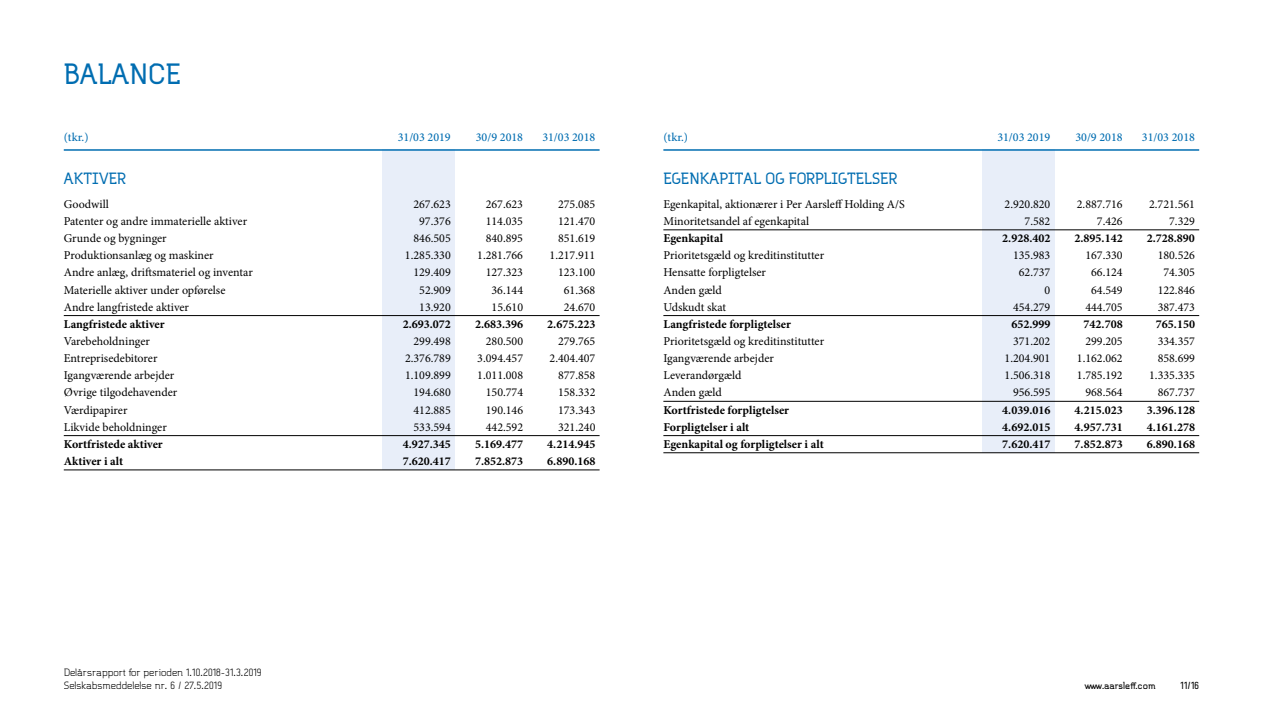
<style>
.page{position:relative;width:1263px;height:711px;background:#fff}
.page>*{position:absolute;margin:0;border:0;box-sizing:border-box;transform-origin:0 0}
.t1{font:700 27px "B Ruston.";color:#006db1}
.t2{font:700 15px "B Ruston.";color:#006db1}
.t3{font:12px "Minion Pro";color:#000}
.t4{font:700 12px "Minion Pro";color:#000}
.t5{font:500 12px "Minion Pro";color:#006db1}
.t6{font:9.75px/13.5px "B Ruston.";color:#000}
.t7{font:700 9.75px "B Ruston.";color:#000}
</style>
<div class="page">
<div style="left:383px;top:150px;width:72px;height:319px;background:#e8eef9"></div>
<div style="left:982px;top:150px;width:72px;height:302px;background:#e8eef9"></div>
<hr style="left:64px;top:149px;width:536px;height:2px;background:#006db1">
<hr style="left:64px;top:315px;width:536px;height:1px;background:#000">
<hr style="left:64px;top:435px;width:536px;height:1px;background:#000">
<hr style="left:64px;top:469px;width:536px;height:1px;background:#000">
<hr style="left:663px;top:149px;width:536px;height:2px;background:#006db1">
<hr style="left:663px;top:229px;width:536px;height:1px;background:#000">
<hr style="left:663px;top:315px;width:536px;height:1px;background:#000">
<hr style="left:663px;top:401px;width:536px;height:1px;background:#000">
<hr style="left:663px;top:435px;width:536px;height:1px;background:#000">
<hr style="left:663px;top:452px;width:536px;height:1px;background:#000">
<h1 class="t1" style="left:64px;top:57px;width:119px">BALANCE</h1>
<p class="t5" style="left:64px;top:129px;width:26px">(tkr.)</p>
<p class="t5" style="left:398px;top:129px;width:55px">31/03 2019</p>
<p class="t5" style="left:476px;top:129px;width:49px">30/9 2018</p>
<p class="t5" style="left:542px;top:129px;width:55px">31/03 2018</p>
<p class="t2" style="left:64px;top:169px;width:64px">AKTIVER</p>
<p class="t3" style="left:64px;top:196px;width:47px">Goodwill</p>
<p class="t3" style="left:413px;top:196px;width:39px">267.623</p>
<p class="t3" style="left:486px;top:196px;width:39px">267.623</p>
<p class="t3" style="left:558px;top:196px;width:39px">275.085</p>
<p class="t3" style="left:64px;top:213px;width:185px">Patenter og andre immaterielle aktiver</p>
<p class="t3" style="left:419px;top:213px;width:33px">97.376</p>
<p class="t3" style="left:486px;top:213px;width:39px">114.035</p>
<p class="t3" style="left:558px;top:213px;width:39px">121.470</p>
<p class="t3" style="left:64px;top:230px;width:104px">Grunde og bygninger</p>
<p class="t3" style="left:413px;top:230px;width:39px">846.505</p>
<p class="t3" style="left:486px;top:230px;width:39px">840.895</p>
<p class="t3" style="left:558px;top:230px;width:39px">851.619</p>
<p class="t3" style="left:64px;top:247px;width:151px">Produktionsanlæg og maskiner</p>
<p class="t3" style="left:405px;top:247px;width:47px">1.285.330</p>
<p class="t3" style="left:477px;top:247px;width:47px">1.281.766</p>
<p class="t3" style="left:550px;top:247px;width:47px">1.217.911</p>
<p class="t3" style="left:64px;top:264px;width:190px">Andre anlæg, driftsmateriel og inventar</p>
<p class="t3" style="left:413px;top:264px;width:39px">129.409</p>
<p class="t3" style="left:486px;top:264px;width:39px">127.323</p>
<p class="t3" style="left:558px;top:264px;width:39px">123.100</p>
<p class="t3" style="left:64px;top:281px;width:163px">Materielle aktiver under opførelse</p>
<p class="t3" style="left:419px;top:281px;width:33px">52.909</p>
<p class="t3" style="left:491px;top:281px;width:33px">36.144</p>
<p class="t3" style="left:564px;top:281px;width:33px">61.368</p>
<p class="t3" style="left:64px;top:298px;width:127px">Andre langfristede aktiver</p>
<p class="t3" style="left:419px;top:298px;width:33px">13.920</p>
<p class="t3" style="left:492px;top:298px;width:33px">15.610</p>
<p class="t3" style="left:564px;top:298px;width:33px">24.670</p>
<p class="t4" style="left:64px;top:315px;width:102px">Langfristede aktiver</p>
<p class="t4" style="left:403px;top:315px;width:50px">2.693.072</p>
<p class="t4" style="left:475px;top:315px;width:50px">2.683.396</p>
<p class="t4" style="left:547px;top:315px;width:50px">2.675.223</p>
<p class="t3" style="left:64px;top:333px;width:88px">Varebeholdninger</p>
<p class="t3" style="left:413px;top:333px;width:39px">299.498</p>
<p class="t3" style="left:486px;top:333px;width:39px">280.500</p>
<p class="t3" style="left:558px;top:333px;width:39px">279.765</p>
<p class="t3" style="left:64px;top:350px;width:95px">Entreprisedebitorer</p>
<p class="t3" style="left:405px;top:350px;width:47px">2.376.789</p>
<p class="t3" style="left:477px;top:350px;width:47px">3.094.457</p>
<p class="t3" style="left:550px;top:350px;width:47px">2.404.407</p>
<p class="t3" style="left:64px;top:367px;width:112px">Igangværende arbejder</p>
<p class="t3" style="left:405px;top:367px;width:47px">1.109.899</p>
<p class="t3" style="left:477px;top:367px;width:47px">1.011.008</p>
<p class="t3" style="left:558px;top:367px;width:39px">877.858</p>
<p class="t3" style="left:64px;top:384px;width:115px">Øvrige tilgodehavender</p>
<p class="t3" style="left:413px;top:384px;width:39px">194.680</p>
<p class="t3" style="left:486px;top:384px;width:39px">150.774</p>
<p class="t3" style="left:558px;top:384px;width:39px">158.332</p>
<p class="t3" style="left:64px;top:401px;width:65px">Værdipapirer</p>
<p class="t3" style="left:413px;top:401px;width:39px">412.885</p>
<p class="t3" style="left:486px;top:401px;width:39px">190.146</p>
<p class="t3" style="left:558px;top:401px;width:39px">173.343</p>
<p class="t3" style="left:64px;top:418px;width:105px">Likvide beholdninger</p>
<p class="t3" style="left:413px;top:418px;width:39px">533.594</p>
<p class="t3" style="left:486px;top:418px;width:39px">442.592</p>
<p class="t3" style="left:558px;top:418px;width:39px">321.240</p>
<p class="t4" style="left:64px;top:435px;width:100px">Kortfristede aktiver</p>
<p class="t4" style="left:403px;top:435px;width:50px">4.927.345</p>
<p class="t4" style="left:475px;top:435px;width:50px">5.169.477</p>
<p class="t4" style="left:547px;top:435px;width:50px">4.214.945</p>
<p class="t4" style="left:64px;top:452px;width:61px">Aktiver i alt</p>
<p class="t4" style="left:403px;top:452px;width:50px">7.620.417</p>
<p class="t4" style="left:475px;top:452px;width:50px">7.852.873</p>
<p class="t4" style="left:547px;top:452px;width:50px">6.890.168</p>
<p class="t5" style="left:663px;top:129px;width:26px">(tkr.)</p>
<p class="t5" style="left:997px;top:129px;width:55px">31/03 2019</p>
<p class="t5" style="left:1075px;top:129px;width:49px">30/9 2018</p>
<p class="t5" style="left:1142px;top:129px;width:55px">31/03 2018</p>
<p class="t2" style="left:663px;top:169px;width:235px">EGENKAPITAL OG FORPLIGTELSER</p>
<p class="t3" style="left:663px;top:196px;width:243px">Egenkapital, aktionærer i Per Aarsleff Holding A/S</p>
<p class="t3" style="left:1004px;top:196px;width:47px">2.920.820</p>
<p class="t3" style="left:1077px;top:196px;width:47px">2.887.716</p>
<p class="t3" style="left:1149px;top:196px;width:47px">2.721.561</p>
<p class="t3" style="left:663px;top:213px;width:147px">Minoritetsandel af egenkapital</p>
<p class="t3" style="left:1024px;top:213px;width:27px">7.582</p>
<p class="t3" style="left:1097px;top:213px;width:27px">7.426</p>
<p class="t3" style="left:1169px;top:213px;width:27px">7.329</p>
<p class="t4" style="left:663px;top:230px;width:61px">Egenkapital</p>
<p class="t4" style="left:1002px;top:230px;width:50px">2.928.402</p>
<p class="t4" style="left:1074px;top:230px;width:50px">2.895.142</p>
<p class="t4" style="left:1147px;top:230px;width:50px">2.728.890</p>
<p class="t3" style="left:663px;top:247px;width:162px">Prioritetsgæld og kreditinstitutter</p>
<p class="t3" style="left:1013px;top:247px;width:39px">135.983</p>
<p class="t3" style="left:1085px;top:247px;width:39px">167.330</p>
<p class="t3" style="left:1158px;top:247px;width:39px">180.526</p>
<p class="t3" style="left:663px;top:264px;width:104px">Hensatte forpligtelser</p>
<p class="t3" style="left:1019px;top:264px;width:33px">62.737</p>
<p class="t3" style="left:1091px;top:264px;width:33px">66.124</p>
<p class="t3" style="left:1163px;top:264px;width:33px">74.305</p>
<p class="t3" style="left:663px;top:281px;width:60px">Anden gæld</p>
<p class="t3" style="left:1044px;top:281px;width:7px">0</p>
<p class="t3" style="left:1091px;top:281px;width:33px">64.549</p>
<p class="t3" style="left:1158px;top:281px;width:39px">122.846</p>
<p class="t3" style="left:663px;top:298px;width:64px">Udskudt skat</p>
<p class="t3" style="left:1013px;top:298px;width:39px">454.279</p>
<p class="t3" style="left:1085px;top:298px;width:39px">444.705</p>
<p class="t3" style="left:1158px;top:298px;width:39px">387.473</p>
<p class="t4" style="left:663px;top:315px;width:129px">Langfristede forpligtelser</p>
<p class="t4" style="left:1011px;top:315px;width:41px">652.999</p>
<p class="t4" style="left:1084px;top:315px;width:41px">742.708</p>
<p class="t4" style="left:1156px;top:315px;width:41px">765.150</p>
<p class="t3" style="left:663px;top:333px;width:162px">Prioritetsgæld og kreditinstitutter</p>
<p class="t3" style="left:1013px;top:333px;width:39px">371.202</p>
<p class="t3" style="left:1085px;top:333px;width:39px">299.205</p>
<p class="t3" style="left:1158px;top:333px;width:39px">334.357</p>
<p class="t3" style="left:663px;top:350px;width:112px">Igangværende arbejder</p>
<p class="t3" style="left:1004px;top:350px;width:47px">1.204.901</p>
<p class="t3" style="left:1077px;top:350px;width:47px">1.162.062</p>
<p class="t3" style="left:1158px;top:350px;width:39px">858.699</p>
<p class="t3" style="left:663px;top:367px;width:80px">Leverandørgæld</p>
<p class="t3" style="left:1004px;top:367px;width:47px">1.506.318</p>
<p class="t3" style="left:1077px;top:367px;width:47px">1.785.192</p>
<p class="t3" style="left:1149px;top:367px;width:47px">1.335.335</p>
<p class="t3" style="left:663px;top:384px;width:60px">Anden gæld</p>
<p class="t3" style="left:1013px;top:384px;width:39px">956.595</p>
<p class="t3" style="left:1085px;top:384px;width:39px">968.564</p>
<p class="t3" style="left:1158px;top:384px;width:39px">867.737</p>
<p class="t4" style="left:663px;top:401px;width:127px">Kortfristede forpligtelser</p>
<p class="t4" style="left:1002px;top:401px;width:50px">4.039.016</p>
<p class="t4" style="left:1074px;top:401px;width:50px">4.215.023</p>
<p class="t4" style="left:1147px;top:401px;width:50px">3.396.128</p>
<p class="t4" style="left:663px;top:418px;width:87px">Forpligtelser i alt</p>
<p class="t4" style="left:1002px;top:418px;width:50px">4.692.015</p>
<p class="t4" style="left:1074px;top:418px;width:50px">4.957.731</p>
<p class="t4" style="left:1147px;top:418px;width:50px">4.161.278</p>
<p class="t4" style="left:663px;top:435px;width:162px">Egenkapital og forpligtelser i alt</p>
<p class="t4" style="left:1002px;top:435px;width:50px">7.620.417</p>
<p class="t4" style="left:1074px;top:435px;width:50px">7.852.873</p>
<p class="t4" style="left:1147px;top:435px;width:50px">6.890.168</p>
<p class="t6" style="left:64px;top:664px;width:199px">Delårsrapport for perioden 1.10.2018-31.3.2019<br>Selskabsmeddelelse nr. 6 / 27.5.2019</p>
<p class="t7" style="left:1084px;top:679px;width:73px">www.aarsleff.com</p>
<p class="t7" style="left:1180px;top:679px;width:20px">11/16</p>
</div>
